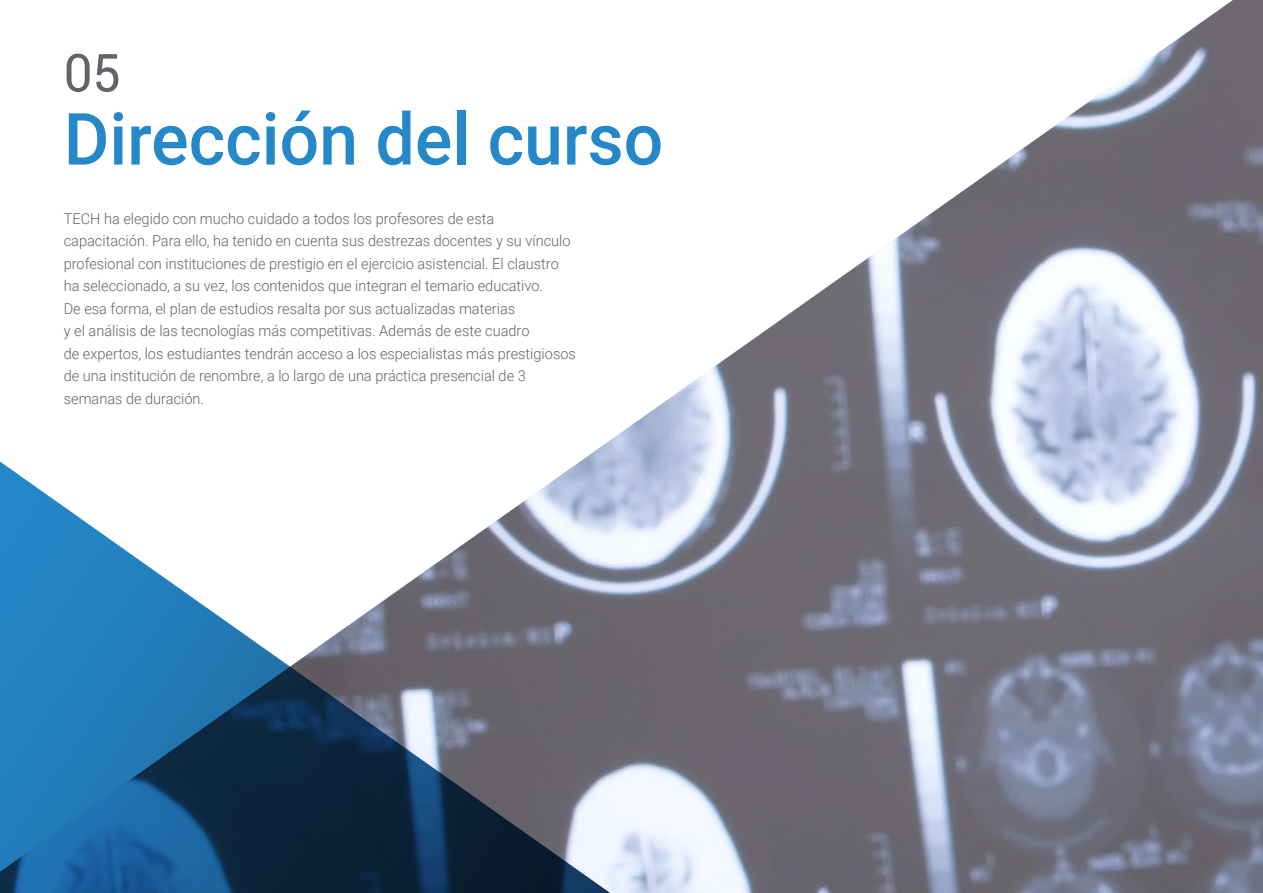
<style>
.page{position:relative;width:1263px;height:893px;background:#fff}
.page>*{position:absolute;margin:0;border:0;box-sizing:border-box;transform-origin:0 0}
.t1{font:500 72px "Roboto";color:#2488c9}
.t2{font:52.5px "Roboto";color:#61646a}
.t3{font:300 15px/22.5px "Roboto";color:#61646a}
</style>
<div class="page">
<img style="left:602px;top:0;width:661px;height:893px">
<svg style="left:0;top:446px;width:640px;height:447px"></svg>
<h2 class="t2" style="left:64px;top:36px;width:59px">05</h2>
<h1 class="t1" style="left:64px;top:89px;width:601px">Dirección del curso</h1>
<p class="t3" style="left:64px;top:207px;width:514px">TECH ha elegido con mucho cuidado a todos los profesores de esta capacitación. Para ello, ha tenido en cuenta sus destrezas docentes y su vínculo profesional con instituciones de prestigio en el ejercicio asistencial. El claustro ha seleccionado, a su vez, los contenidos que integran el temario educativo.<br>De esa forma, el plan de estudios resalta por sus actualizadas materias<br>y el análisis de las tecnologías más competitivas. Además de este cuadro<br>de expertos, los estudiantes tendrán acceso a los especialistas más prestigiosos de una institución de renombre, a lo largo de una práctica presencial de 3 semanas de duración.</p>
</div>
